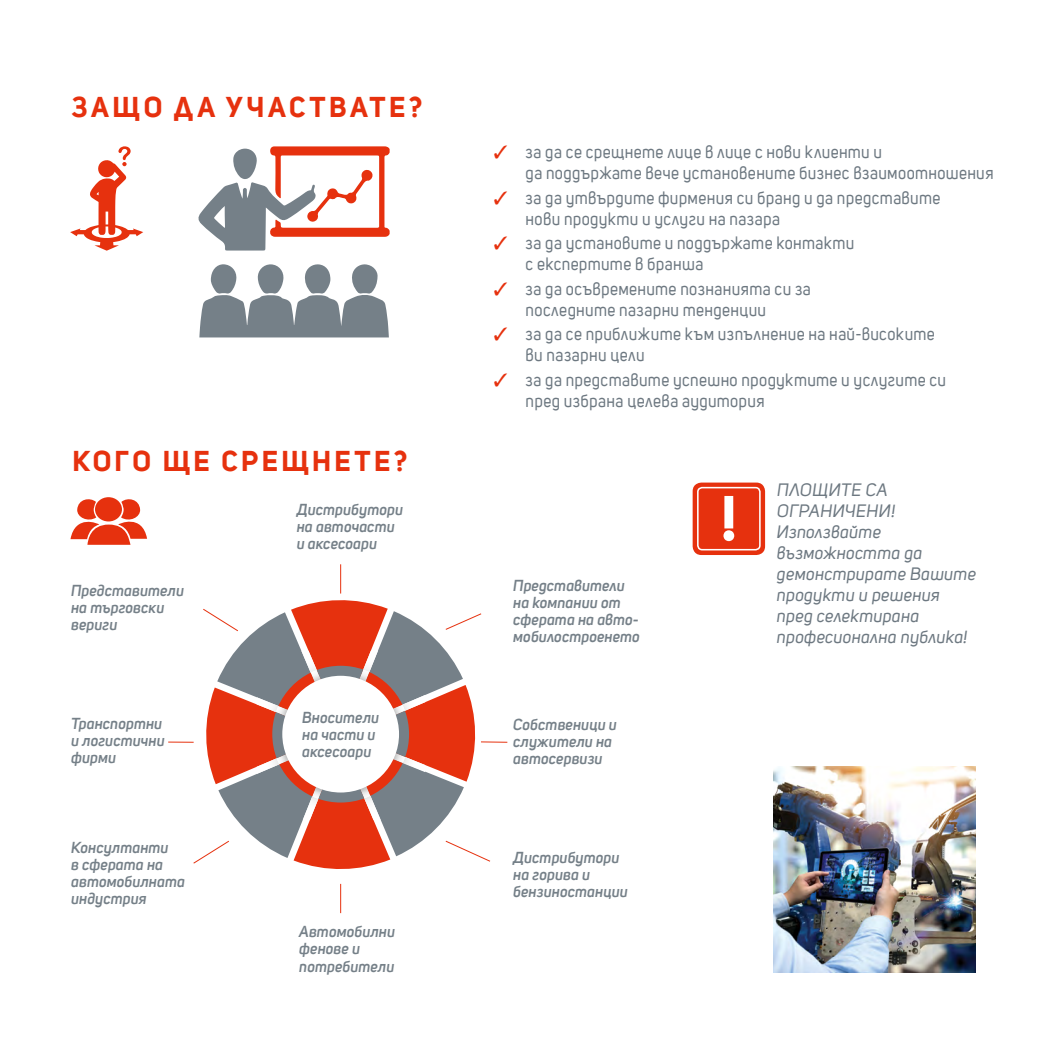
<style>
.page{position:relative;width:1042px;height:1042px;background:#fff}
.page>*{position:absolute;margin:0;border:0;box-sizing:border-box;transform-origin:0 0}
.Headline{font:700 28px "Uni Sans";letter-spacing:.12em;color:#e6310e}
.Body_text_BG{font:17.5px/21px "Uni Sans";letter-spacing:.02em;color:#6d7881;scale:.94 1}
.Body_text_BG-2{font:italic 17.5px/21px "Uni Sans";letter-spacing:.01em;color:#6d7881}
.List_Paragraph{font:italic 600 15.58px/17.2px "Uni Sans";color:#758088}
.s1{color:#e6310e}
</style>
<div class="page">
<img style="left:773px;top:767px;width:203px;height:205px">
<svg style="left:70px;top:146px;width:73px;height:105px"></svg>
<svg style="left:70px;top:497px;width:77px;height:48px"></svg>
<svg style="left:340px;top:884px;width:1px;height:29px"></svg>
<svg style="left:168px;top:564px;width:339px;height:305px"></svg>
<svg style="left:199px;top:264px;width:190px;height:73px"></svg>
<svg style="left:198px;top:146px;width:192px;height:105px"></svg>
<div style="left:692px;top:482px;width:73px;height:73px;background:#e6310e;border-radius:9px"></div>
<div style="left:697px;top:487px;width:63px;height:63px;border:2px solid #fff;border-radius:4px"></div>
<svg style="left:723px;top:496px;width:11px;height:45px"></svg>
<p class="Headline" style="left:72px;top:89px;width:352px">ЗАЩО ДА УЧАСТВАТЕ?</p>
<p class="Headline" style="left:72px;top:444px;width:336px">КОГО ЩЕ СРЕЩНЕТЕ?</p>
<p class="List_Paragraph" style="left:71px;top:581px;width:115px">Представители на търговски вериги</p>
<p class="List_Paragraph" style="left:71px;top:714px;width:95px">Транспортни и логистични фирми</p>
<p class="List_Paragraph" style="left:71px;top:838px;width:116px">Консултанти<br>в сферата на автомобилната индустрия</p>
<p class="List_Paragraph" style="left:297px;top:500px;width:108px">Дистрибутори на авточасти и аксесоари</p>
<p class="List_Paragraph" style="left:302px;top:708px;width:79px">Вносители на части и аксесоари</p>
<p class="List_Paragraph" style="left:299px;top:923px;width:97px">Автомобилни фенове и потребители</p>
<p class="Body_text_BG" style="left:525px;top:142px;width:499px;text-indent:-32px"><span class="s1">✓</span> за да се срещнете лице в лице с нови клиенти и<br>да поддържате вече установените бизнес взаимоотношения</p>
<p class="Body_text_BG" style="left:525px;top:187px;width:443px;text-indent:-32px"><span class="s1">✓</span> за да утвърдите фирмения си бранд и да представите нови продукти и услуги на пазара</p>
<p class="Body_text_BG" style="left:525px;top:233px;width:351px;text-indent:-32px"><span class="s1">✓</span> за да установите и поддържате контакти с експертите в бранша</p>
<p class="Body_text_BG" style="left:525px;top:278px;width:305px;text-indent:-32px"><span class="s1">✓</span> за да осъвремените познанията си за последните пазарни тенденции</p>
<p class="Body_text_BG" style="left:525px;top:324px;width:437px;text-indent:-32px"><span class="s1">✓</span> за да се приближите към изпълнение на най-високите ви пазарни цели</p>
<p class="Body_text_BG" style="left:525px;top:369px;width:449px;text-indent:-32px"><span class="s1">✓</span> за да представите успешно продуктите и услугите си пред избрана целева аудитория</p>
<p class="List_Paragraph" style="left:513px;top:577px;width:128px">Представители на компании от сферата на авто&shy;мобилостроенето</p>
<p class="List_Paragraph" style="left:513px;top:716px;width:105px">Собственици и служители на автосервизи</p>
<p class="List_Paragraph" style="left:513px;top:849px;width:116px">Дистрибутори на горива и бензиностанции</p>
<p class="Body_text_BG-2" style="left:777px;top:479px;width:119px">ПЛОЩИТЕ СА<br>ОГРАНИЧЕНИ!</p>
<p class="Body_text_BG-2" style="left:777px;top:521px;width:201px">Използвайте възможността да демонстрирате Вашите продукти и решения пред селектирана професионална публика!</p>
</div>
